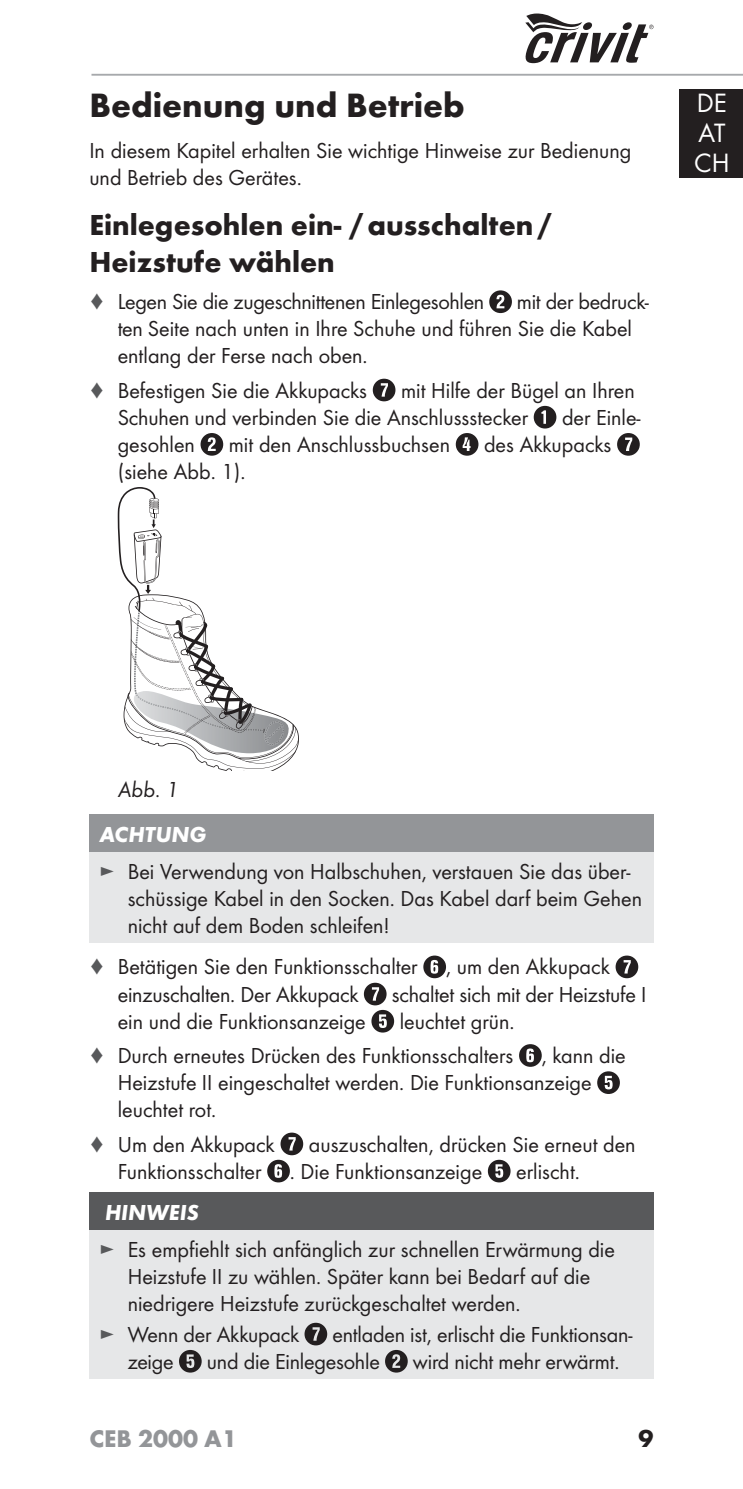
<style>
.page{position:relative;width:743px;height:1489px;background:#fff}
.page>*{position:absolute;margin:0;border:0;box-sizing:border-box;transform-origin:0 0}
.t1{font:700 35px "Futura";color:#231f20}
.t2{font:700 30px/36px "Futura";color:#231f20}
.t3{font:27.5px/30px "Futura Boo";color:#fff}
.t4{font:700 25px "Futura";color:#939598}
.t5{font:700 25px "Futura";color:#231f20}
.t6{font:22.5px/27px "Futura Boo";color:#231f20}
.t7{font:italic 700 22.5px "Futura";color:#fff}
.t8{font:22.5px "Futura Boo Obl";color:#231f20}
.s1{color:#58595b}
</style>
<div class="page">
<div style="left:680px;top:89px;width:63px;height:89px;background:#231f20"></div>
<hr style="left:91px;top:74px;width:652px;height:2px;background:#a7a9ac">
<svg style="left:525px;top:14px;width:128px;height:49px"></svg>
<svg style="left:489px;top:290px;width:23px;height:23px"></svg>
<svg style="left:373px;top:378px;width:22px;height:23px"></svg>
<svg style="left:534px;top:406px;width:22px;height:22px"></svg>
<svg style="left:200px;top:433px;width:23px;height:22px"></svg>
<svg style="left:456px;top:433px;width:22px;height:22px"></svg>
<svg style="left:617px;top:433px;width:23px;height:22px"></svg>
<svg style="left:118px;top:487px;width:181px;height:283px"></svg>
<div style="left:89px;top:814px;width:564px;height:38px;background:#939598"></div>
<div style="left:89px;top:852px;width:564px;height:91px;background:#e6e7e8"></div>
<svg style="left:423px;top:955px;width:23px;height:23px"></svg>
<svg style="left:615px;top:955px;width:23px;height:23px"></svg>
<svg style="left:364px;top:982px;width:30px;height:50px"></svg>
<svg style="left:519px;top:1044px;width:23px;height:22px"></svg>
<svg style="left:597px;top:1071px;width:23px;height:22px"></svg>
<svg style="left:267px;top:1132px;width:36px;height:50px"></svg>
<svg style="left:488px;top:1159px;width:22px;height:23px"></svg>
<div style="left:89px;top:1192px;width:565px;height:37px;background:#58595b"></div>
<div style="left:89px;top:1229px;width:565px;height:149px;background:#e6e7e8"></div>
<svg style="left:304px;top:1322px;width:23px;height:23px"></svg>
<svg style="left:179px;top:1349px;width:23px;height:23px"></svg>
<svg style="left:385px;top:1349px;width:23px;height:23px"></svg>
<h1 class="t1" style="left:89px;top:92px;width:377px">Bedienung und Betrieb</h1>
<p class="t6" style="left:89px;top:138px;width:543px">In diesem Kapitel erhalten Sie wichtige Hinweise zur Bedienung und Betrieb des Gerätes.</p>
<h2 class="t2" style="left:89px;top:210px;width:464px">Einlegesohlen ein- / ausschalten /<br>Heizstufe wählen</h2>
<p class="t6" style="left:89px;top:289px;width:396px"><span class="s1">♦</span> Legen Sie die zugeschnittenen Einlegesohlen</p>
<p class="t6" style="left:118px;top:289px;width:533px;text-indent:399px">mit der bedruck&shy;ten Seite nach unten in Ihre Schuhe und führen Sie die Kabel entlang der Ferse nach oben.</p>
<p class="t6" style="left:89px;top:378px;width:279px"><span class="s1">♦</span> Befestigen Sie die Akkupacks</p>
<p class="t6" style="left:118px;top:377px;width:519px;text-indent:283px">mit Hilfe der Bügel an Ihren<br>Schuhen und verbinden Sie die Anschlussstecker</p>
<p class="t6" style="left:562px;top:405px;width:80px">der Einle-</p>
<p class="t6" style="left:118px;top:432px;width:79px">gesohlen</p>
<p class="t6" style="left:229px;top:432px;width:223px">mit den Anschlussbuchsen</p>
<p class="t6" style="left:484px;top:432px;width:129px">des Akkupacks</p>
<p class="t6" style="left:118px;top:459px;width:129px">(siehe Abb. 1).</p>
<p class="t3" style="left:694px;top:90px;width:37px">DE<br>AT<br>CH</p>
<p class="t8" style="left:118px;top:781px;width:63px">Abb. 1</p>
<p class="t7" style="left:99px;top:827px;width:109px">ACHTUNG</p>
<p class="t6" style="left:128px;top:859px;width:516px;text-indent:-28px"><span class="s1">►</span> Bei Verwendung von Halbschuhen, verstauen Sie das über&shy;schüssige Kabel in den Socken. Das Kabel darf beim Gehen nicht auf dem Boden schleifen!</p>
<p class="t6" style="left:89px;top:954px;width:330px"><span class="s1">♦</span> Betätigen Sie den Funktionsschalter</p>
<p class="t6" style="left:446px;top:954px;width:165px">, um den Akkupack</p>
<p class="t6" style="left:118px;top:981px;width:242px">einzuschalten. Der Akkupack</p>
<p class="t6" style="left:392px;top:981px;width:256px">schaltet sich mit der Heizstufe I</p>
<p class="t6" style="left:118px;top:1008px;width:250px">ein und die Funktionsanzeige</p>
<p class="t6" style="left:89px;top:1005px;width:427px;line-height:34.2px;text-align:right">leuchtet grün.<br><span class="s1">♦</span> Durch erneutes Drücken des Funktionsschalters</p>
<p class="t6" style="left:118px;top:1043px;width:509px;text-indent:424px">, kann die<br>Heizstufe II eingeschaltet werden. Die Funktionsanzeige leuchtet rot.</p>
<p class="t6" style="left:89px;top:1131px;width:187px"><span class="s1">♦</span> Um den Akkupack</p>
<p class="t6" style="left:309px;top:1131px;width:328px">auszuschalten, drücken Sie erneut den</p>
<p class="t6" style="left:118px;top:1158px;width:145px">Funktionsschalter</p>
<p class="t6" style="left:290px;top:1158px;width:194px">. Die Funktionsanzeige</p>
<p class="t6" style="left:516px;top:1158px;width:65px">erlischt.</p>
<p class="t7" style="left:105px;top:1204px;width:95px">HINWEIS</p>
<p class="t6" style="left:128px;top:1236px;width:489px;text-indent:-28px"><span class="s1">►</span> Es empfiehlt sich anfänglich zur schnellen Erwärmung die<br>Heizstufe II zu wählen. Später kann bei Bedarf auf die niedrigere Heizstufe zurückgeschaltet werden.</p>
<p class="t6" style="left:99px;top:1321px;width:201px"><span class="s1">►</span> Wenn der Akkupack</p>
<p class="t6" style="left:332px;top:1321px;width:302px">entladen ist, erlischt die Funktionsan-</p>
<p class="t6" style="left:128px;top:1348px;width:48px">zeige</p>
<p class="t6" style="left:207px;top:1348px;width:174px">und die Einlegesohle</p>
<p class="t6" style="left:413px;top:1348px;width:208px">wird nicht mehr erwärmt.</p>
<p class="t4" style="left:89px;top:1428px;width:149px">CEB 2000 A1</p>
<p class="t5" style="left:638px;top:1428px;width:16px">9</p>
</div>
